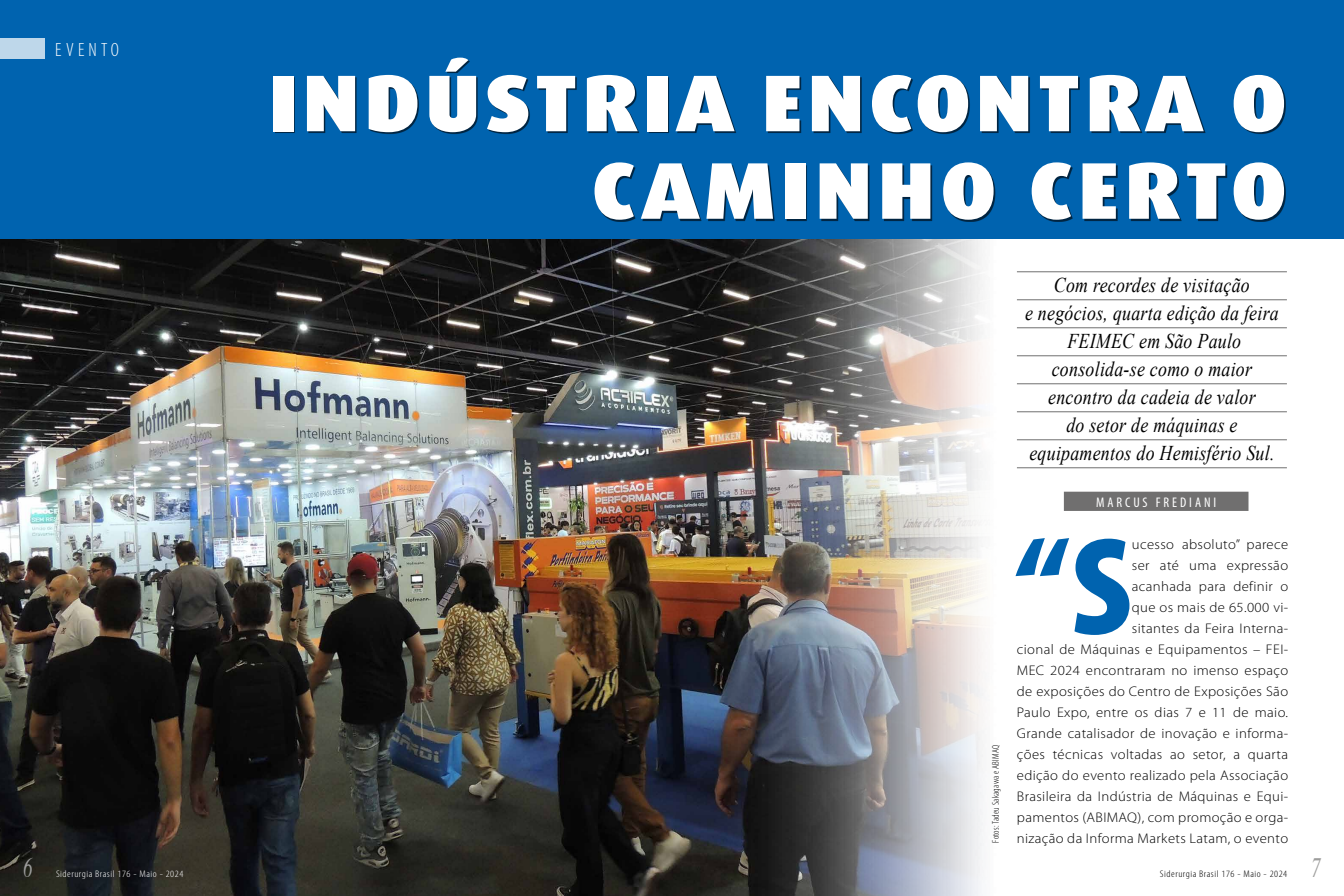
<style>
.page{position:relative;width:1344px;height:896px;background:#fff}
.page>*{position:absolute;margin:0;border:0;box-sizing:border-box;transform-origin:0 0}
.t1{font:900 80.5px/87.5px "Dax Pro";letter-spacing:.05em;color:#fff;text-align:right;scale:1.08 1}
.t2{font:italic 28px "Times";color:#9d9d9c;scale:.65 1}
.t3{font:italic 21px/28px "Times New Roman";letter-spacing:.015em;color:#000;text-align:center;scale:.85 1}
.t4{font:300 condensed 19.25px "Myriad Pro";letter-spacing:.22em;color:#fff}
.t5{font:300 14px/21px "Myriad Pro";letter-spacing:.025em;color:#000;text-align:right;scale:1.05 1}
.t6{font:condensed 14px "Myriad Pro";letter-spacing:.21em;color:#fff}
.t7{font:300 condensed 9.62px "Myriad Pro";letter-spacing:.035em;color:#000;scale:1.15 1}
.t8{font:300 condensed 9.62px "Myriad Pro";letter-spacing:.05em;color:#fff;scale:1.15 1}
.t9{font:300 condensed 9.62px "Myriad Pro";letter-spacing:.035em;color:#000}
</style>
<div class="page">
<img style="left:0;top:238px;width:1013px;height:658px">
<div style="left:0;top:0;width:1344px;height:238px;background:#0063af"></div>
<div style="left:0;top:38px;width:45px;height:21px;background:#bed7ea"></div>
<hr style="left:1017px;top:271px;width:270px;height:1px;background:#706f6f">
<hr style="left:1017px;top:299px;width:270px;height:1px;background:#706f6f">
<hr style="left:1017px;top:327px;width:270px;height:1px;background:#706f6f">
<hr style="left:1017px;top:355px;width:270px;height:1px;background:#706f6f">
<hr style="left:1017px;top:383px;width:270px;height:1px;background:#706f6f">
<hr style="left:1017px;top:411px;width:270px;height:1px;background:#706f6f">
<hr style="left:1017px;top:439px;width:270px;height:1px;background:#706f6f">
<hr style="left:1017px;top:467px;width:270px;height:1px;background:#706f6f">
<div style="left:275px;top:59px;width:1011px;height:162px;background:#000;opacity:.63"></div>
<div style="left:1064px;top:492px;width:185px;height:19px;background:#706f6f"></div>
<svg style="left:1016px;top:538px;width:113px;height:97px"></svg>
<h2 class="t2" style="left:23px;top:844px;width:15px">6</h2>
<h3 class="t4" style="left:55px;top:39px;width:65px">EVENTO</h3>
<h1 class="t1" style="left:269px;top:60px;width:944px">INDÚSTRIA ENCONTRA O<br>CAMINHO CERTO</h1>
<h3 class="t3" style="left:1025px;top:271px;width:300px">Com recordes de visitação<br>e negócios, quarta edição da feira<br>FEIMEC em São Paulo consolida-se como o maior encontro da cadeia de valor<br>do setor de máquinas e equipamentos do Hemisfério Sul.</h3>
<p class="t9" style="left:990px;top:843px;width:99px;rotate:-90deg">Fotos: Tadeu Sakagawa e ABIMAQ</p>
<p class="t6" style="left:1096px;top:494px;width:122px">MARCUS FREDIANI</p>
<p class="t5" style="left:1017px;top:534px;width:260px">ucesso absoluto” parece<br>ser até uma expressão<br>acanhada para definir o<br>que os mais de 65.000 vi-<br>sitantes da Feira Interna-<br>cional de Máquinas e Equipamentos – FEI-MEC 2024 encontraram no imenso espaço de exposições do Centro de Exposições São Paulo Expo, entre os dias 7 e 11 de maio.<br>Grande catalisador de inovação e informa&shy;ções técnicas voltadas ao setor, a quarta edição do evento realizado pela Associação Brasileira da Indústria de Máquinas e Equi&shy;pamentos (ABIMAQ), com promoção e orga-</p>
<p class="t5" style="left:1017px;top:828px;width:260px">nização da Informa Markets Latam, o evento</p>
<p class="t8" style="left:56px;top:869px;width:112px">Siderurgia Brasil 176 - Maio - 2024</p>
<h2 class="t2" style="left:1311px;top:844px;width:15px">7</h2>
<p class="t7" style="left:1160px;top:869px;width:112px">Siderurgia Brasil 176 - Maio - 2024</p>
</div>
